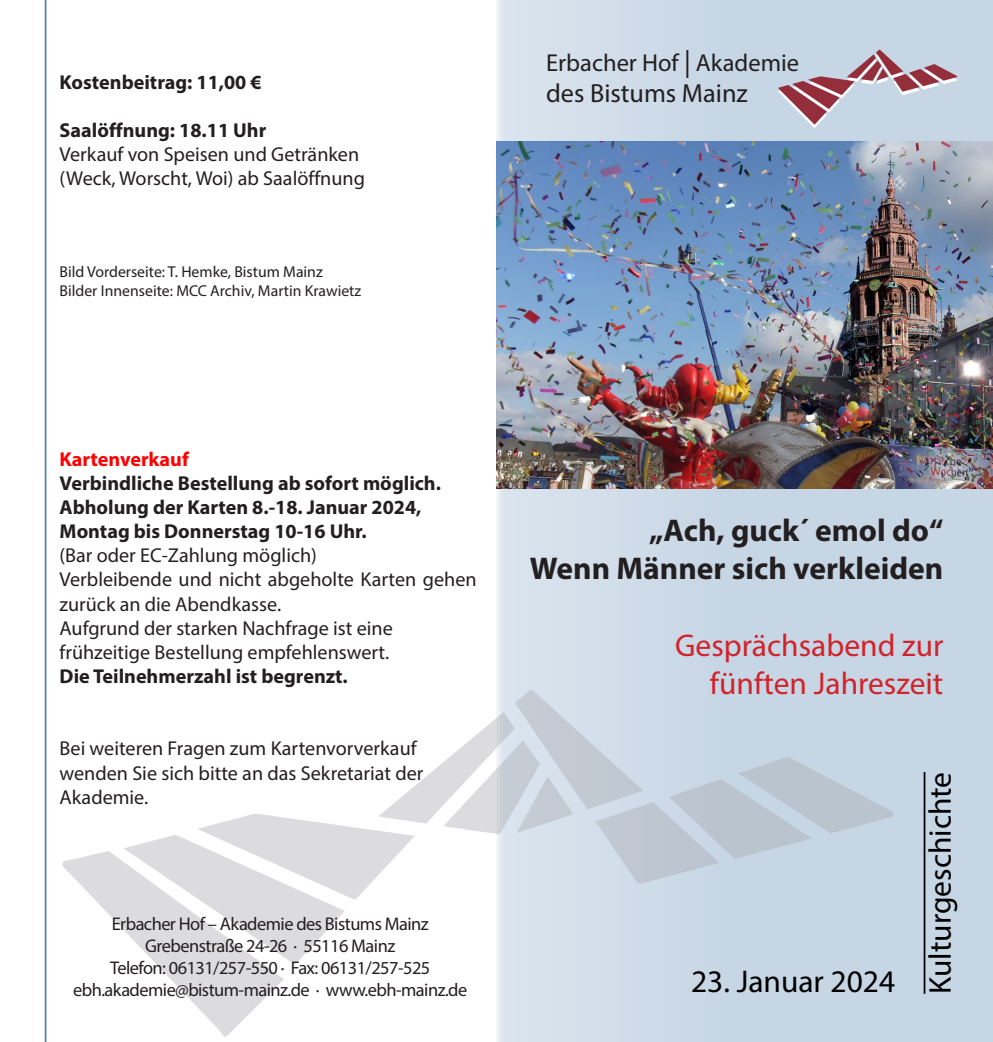
<style>
.page{position:relative;width:993px;height:1042px;background:#fff}
.page>*{position:absolute;margin:0;border:0;box-sizing:border-box;transform-origin:0 0}
.t1{font:700 31.5px/37.8px "Myriad Pro";color:#231f20;text-align:right}
.t2{font:31.5px/37.8px "Myriad Pro";color:#d1232a;text-align:right}
.t3{font:31.5px "Myriad Pro";color:#000}
.t4{font:26.25px "Myriad Pro";color:#231f20}
.t5{font:24.5px "Myriad Pro";color:#231f20}
.t6{font:20.12px/24.2px "Myriad Pro";color:#231f20}
.t7{font:700 20.12px/24.2px "Myriad Pro";color:#231f20}
.t8{font:700 20.12px "Myriad Pro";color:#f00}
.t9{font:18.38px/22.1px "Myriad Pro";letter-spacing:-.03em;color:#231f20;text-align:center}
.t10{font:15.75px/19.2px "Myriad Pro";color:#231f20}
.s1{font-size:28px}
</style>
<div class="page">
<div style="left:496px;top:0;width:496px;height:1042px;background:linear-gradient(to right,#d5e0eb,#c1d2e2)"></div>
<hr style="left:923px;top:772px;width:2px;height:222px;background:#000">
<svg style="left:62px;top:690px;width:831px;height:347px"></svg>
<hr style="left:45px;top:0;width:1px;height:1042px;background:#4f83ac">
<svg style="left:778px;top:50px;width:178px;height:78px;background:#c0b4c1"></svg>
<img style="left:496px;top:141px;width:496px;height:347px">
<p class="t7" style="left:60px;top:69px;width:203px">Kostenbeitrag: 11,00 €</p>
<p class="t7" style="left:60px;top:118px;width:208px">Saalöffnung: 18.11 Uhr</p>
<p class="t6" style="left:60px;top:142px;width:307px">Verkauf von Speisen und Getränken (Weck, Worscht, Woi) ab Saalöffnung</p>
<p class="t10" style="left:60px;top:262px;width:303px">Bild Vorderseite: T. Hemke, Bistum Mainz<br>Bilder Innenseite: MCC Archiv, Martin Krawietz</p>
<p class="t5" style="left:546px;top:47px;width:254px">Erbacher Hof <span class="s1">|</span> Akademie</p>
<h2 class="t4" style="left:546px;top:77px;width:203px">des Bistums Mainz</h2>
<p class="t8" style="left:60px;top:446px;width:131px">Kartenverkauf</p>
<p class="t7" style="left:60px;top:470px;width:383px">Verbindliche Bestellung ab sofort möglich.<br>Abholung der Karten 8.-18. Januar 2024,<br>Montag bis Donnerstag 10-16 Uhr.</p>
<p class="t6" style="left:60px;top:543px;width:418px">(Bar oder EC-Zahlung möglich)<br>Verbleibende und nicht abgeholte Karten gehen zurück an die Abendkasse.<br>Aufgrund der starken Nachfrage ist eine frühzeitige Bestellung empfehlenswert.</p>
<p class="t7" style="left:60px;top:663px;width:289px">Die Teilnehmerzahl ist begrenzt.</p>
<p class="t6" style="left:60px;top:736px;width:365px">Bei weiteren Fragen zum Kartenvorverkauf wenden Sie sich bitte an das Sekretariat der<br>Akademie.</p>
<p class="t9" style="left:73px;top:912px;width:395px">Erbacher Hof – Akademie des Bistums Mainz Grebenstraße 24-26 · 55116 Mainz<br>Telefon: 06131/257-550 · Fax: 06131/257-525 ebh.akademie@bistum-mainz.de · www.ebh-mainz.de</p>
<h1 class="t1" style="left:529px;top:510px;width:415px">„Ach, guck´ emol do“<br>Wenn Männer sich verkleiden</h1>
<h1 class="t2" style="left:674px;top:626px;width:270px">Gesprächsabend zur fünften Jahreszeit</h1>
<h1 class="t3" style="left:691px;top:962px;width:205px">23. Januar 2024</h1>
<h1 class="t3" style="left:920px;top:994px;width:223px;rotate:-90deg">Kulturgeschichte</h1>
</div>
